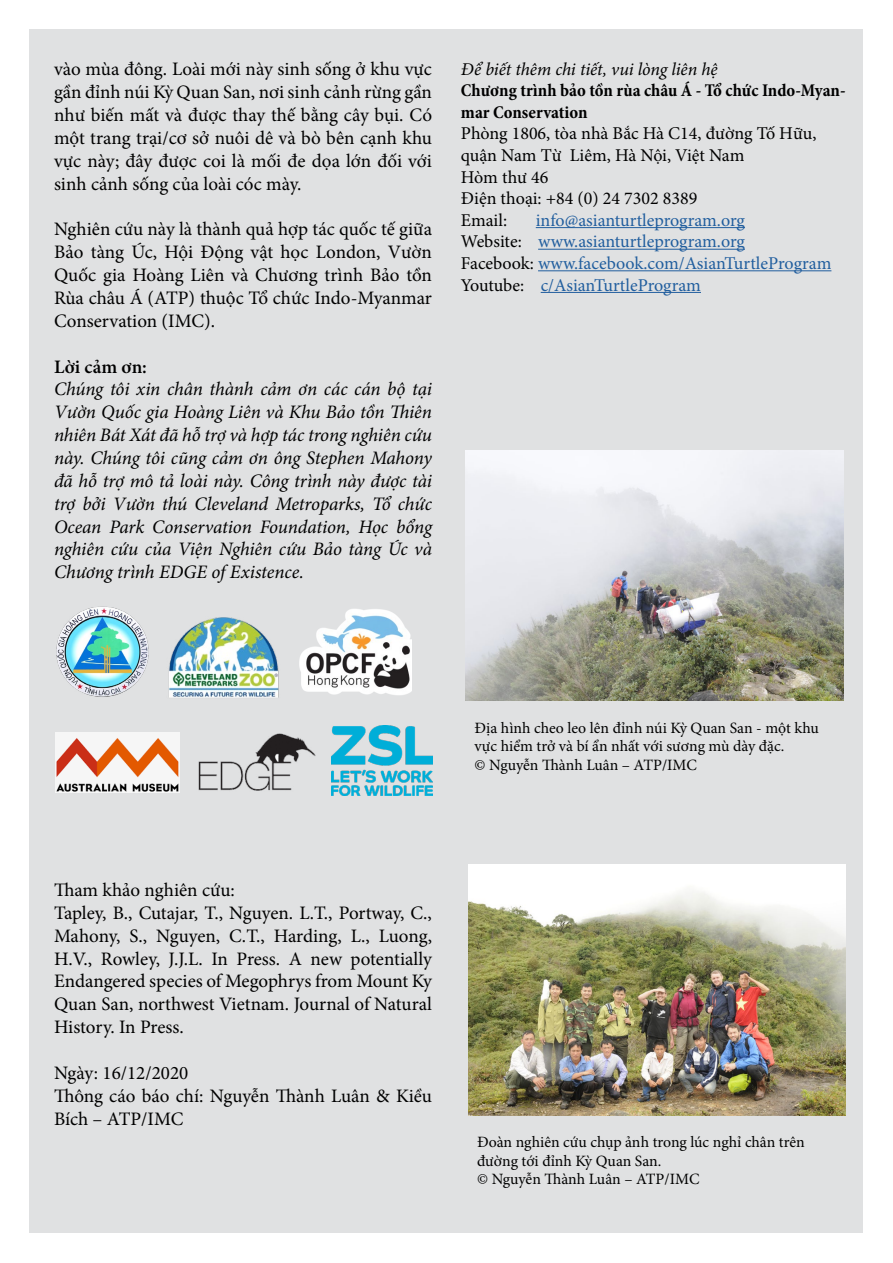
<style>
.page{position:relative;width:893px;height:1263px;background:#fff}
.page>*{position:absolute;margin:0;border:0;box-sizing:border-box;transform-origin:0 0}
.t1{font:19.05px/22.8px "Minion Pro";letter-spacing:-.005em;color:#000;text-align:justify}
.t2{font:italic 19.05px/22.8px "Minion Pro";letter-spacing:-.005em;color:#000;text-align:justify}
.t3{font:600 19.05px "Minion Pro";color:#000}
.t4{font:18px/21.6px "Minion Pro";color:#215e9e}
.t5{font:18px/21.6px "Minion Pro";color:#000}
.t6{font:700 condensed 18px/21.6px "Minion Pro";color:#000}
.t7{font:italic 18px "Minion Pro";letter-spacing:-.005em;color:#000}
.t8{font:15.75px/18.9px "Minion Pro";color:#000}
.s1{color:#000}
</style>
<div class="page">
<div style="left:29px;top:29px;width:833px;height:1204px;background:#e0e1e2"></div>
<img style="left:468px;top:864px;width:378px;height:251px">
<img style="left:198px;top:733px;width:118px;height:58px">
<img style="left:168px;top:617px;width:111px;height:81px">
<img style="left:299px;top:609px;width:113px;height:86px">
<img style="left:331px;top:725px;width:101px;height:71px">
<img style="left:56px;top:732px;width:123px;height:61px">
<img style="left:56px;top:606px;width:93px;height:91px">
<hr style="left:536px;top:227px;width:209px;height:1px;background:#215e9e">
<hr style="left:538px;top:249px;width:207px;height:1px;background:#215e9e">
<hr style="left:538px;top:270px;width:293px;height:1px;background:#215e9e">
<hr style="left:541px;top:292px;width:160px;height:1px;background:#215e9e">
<img style="left:466px;top:450px;width:377px;height:251px">
<p class="t1" style="left:54px;top:58px;width:380px">vào mùa đông. Loài mới này sinh sống ở khu vực gần đỉnh núi Kỳ Quan San, nơi sinh cảnh rừng gần như biến mất và được thay thế bằng cây bụi. Có một trang trại/cơ sở nuôi dê và bò bên cạnh khu vực này; đây được coi là mối đe dọa lớn đối với sinh cảnh sống của loài cóc mày.</p>
<p class="t1" style="left:54px;top:218px;width:380px">Nghiên cứu này là thành quả hợp tác quốc tế giữa Bảo tàng Úc, Hội Động vật học London, Vườn Quốc gia Hoàng Liên và Chương trình Bảo tồn Rùa châu Á (ATP) thuộc Tổ chức Indo-Myanmar Conservation (IMC).</p>
<p class="t3" style="left:54px;top:353px;width:94px">Lời cảm ơn:</p>
<p class="t2" style="left:54px;top:378px;width:380px">Chúng tôi xin chân thành cảm ơn các cán bộ tại Vườn Quốc gia Hoàng Liên và Khu Bảo tồn Thiên nhiên Bát Xát đã hỗ trợ và hợp tác trong nghiên cứu này. Chúng tôi cũng cảm ơn ông Stephen Mahony đã hỗ trợ mô tả loài này. Công trình này được tài trợ bởi Vườn thú Cleveland Metroparks, Tổ chức Ocean Park Conservation Foundation, Học bổng nghiên cứu của Viện Nghiên cứu Bảo tàng Úc và Chương trình EDGE of Existence.</p>
<p class="t7" style="left:461px;top:57px;width:258px">Để biết thêm chi tiết, vui lòng liên hệ</p>
<p class="t6" style="left:461px;top:80px;width:386px">Chương trình bảo tồn rùa châu Á - Tổ chức Indo-Myan&shy;mar Conservation</p>
<p class="t5" style="left:461px;top:123px;width:357px">Phòng 1806, tòa nhà Bắc Hà C14, đường Tố Hữu, quận Nam Từ Liêm, Hà Nội, Việt Nam<br>Hòm thư 46<br>Điện thoại: +84 (0) 24 7302 8389<br>Email:</p>
<p class="t4" style="left:461px;top:209px;width:372px;text-indent:75px">info@asianturtleprogram.org<br><span class="s1">Website:</span> www.asianturtleprogram.org<br><span class="s1">Facebook:</span> www.facebook.com/AsianTurtleProgram <span class="s1">Youtube:</span> c/AsianTurtleProgram</p>
<p class="t8" style="left:475px;top:718px;width:346px">Địa hình cheo leo lên đỉnh núi Kỳ Quan San - một khu vực hiểm trở và bí ẩn nhất với sương mù dày đặc.<br>© Nguyễn Thành Luân – ATP/IMC</p>
<p class="t1" style="left:54px;top:878px;width:379px;text-align:left">Tham khảo nghiên cứu:<br>Tapley, B., Cutajar, T., Nguyen. L.T., Portway, C., Mahony, S., Nguyen, C.T., Harding, L., Luong, H.V., Rowley, J.J.L. In Press. A new potentially Endangered species of Megophrys from Mount Ky Quan San, northwest Vietnam. Journal of Natural History. In Press.</p>
<p class="t1" style="left:54px;top:1061px;width:380px;text-align:left">Ngày: 16/12/2020<br>Thông cáo báo chí: Nguyễn Thành Luân &amp; Kiều<br>Bích – ATP/IMC</p>
<p class="t8" style="left:477px;top:1132px;width:329px">Đoàn nghiên cứu chụp ảnh trong lúc nghỉ chân trên đường tới đỉnh Kỳ Quan San.<br>© Nguyễn Thành Luân – ATP/IMC</p>
</div>
